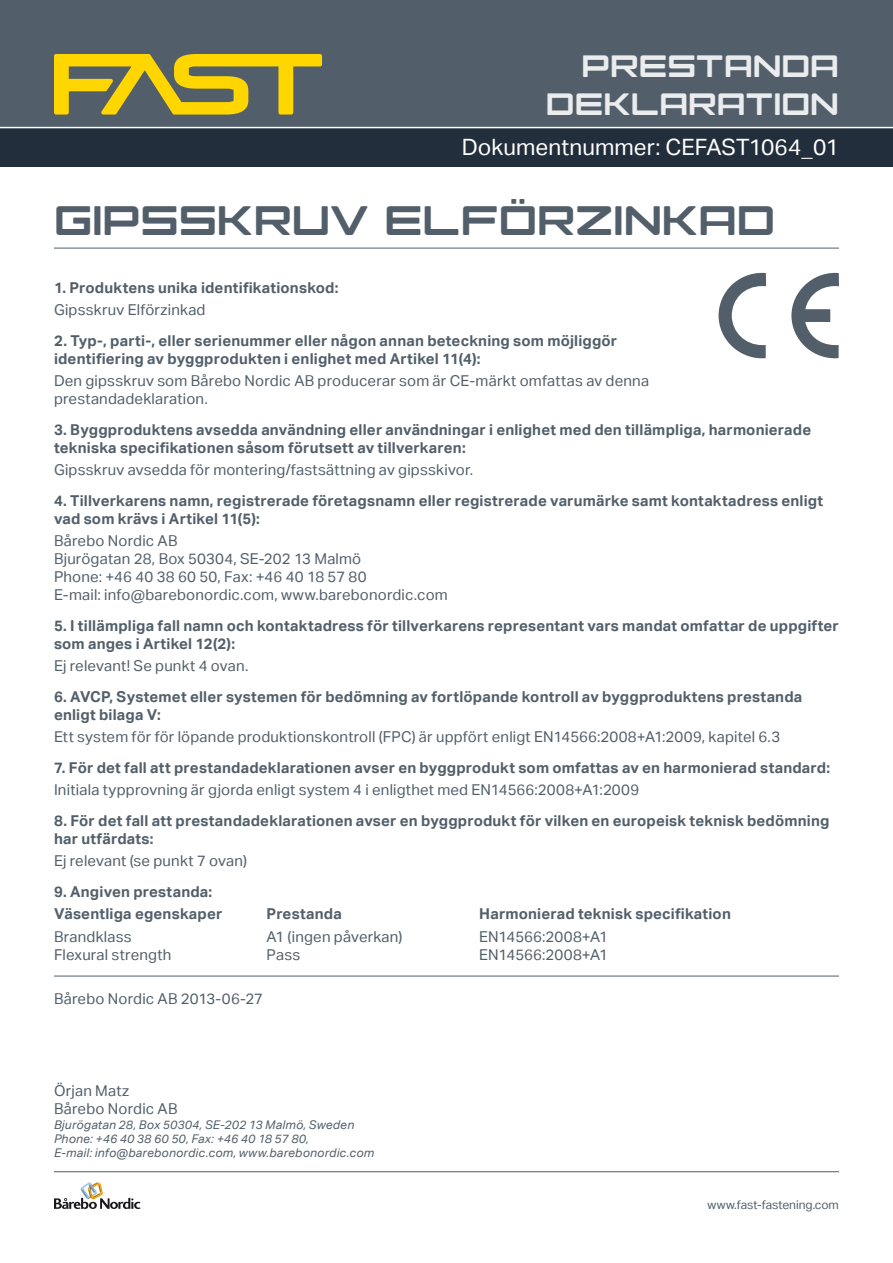
<style>
.page{position:relative;width:893px;height:1263px;background:#fff}
.page>*{position:absolute;margin:0;border:0;box-sizing:border-box;transform-origin:0 0}
.t1{font:800 48px "Ginza";letter-spacing:-.005em;color:#525f6a}
.t2{font:800 36px/37.5px "Ginza";letter-spacing:-.005em;color:#ebecee;text-align:right}
.t3{font:22.5px "Aktiv Grotesk";color:#fff}
.t4{font:700 15px/18px "Aktiv Grotesk";letter-spacing:.015em;color:#525f6a}
.t5{font:15px/18px "Aktiv Grotesk";letter-spacing:.015em;color:#525f6a}
.t6{font:italic 12px/14.4px "Aktiv Grotesk";letter-spacing:.02em;color:#525f6a}
.t7{font:12px "Aktiv Grotesk";color:#525f6a}
</style>
<div class="page">
<div style="left:0;top:0;width:893px;height:128px;background:#525f6a"></div>
<div style="left:0;top:128px;width:893px;height:39px;background:#222e3b"></div>
<svg style="left:54px;top:54px;width:268px;height:61px"></svg>
<hr style="left:0;top:127px;width:893px;height:1px;background:#fff">
<hr style="left:54px;top:248px;width:785px;height:1px;background:#525f6a">
<svg style="left:54px;top:1182px;width:86px;height:27px"></svg>
<hr style="left:54px;top:1171px;width:785px;height:1px;background:#525f6a">
<hr style="left:54px;top:976px;width:785px;height:1px;background:#525f6a">
<svg style="left:719px;top:273px;width:47px;height:85px"></svg>
<svg style="left:791px;top:273px;width:48px;height:85px"></svg>
<h2 class="t2" style="left:546px;top:46px;width:294px">PRESTANDA<br>DEKLARATION</h2>
<h3 class="t3" style="left:462px;top:134px;width:379px">Dokumentnummer: CEFAST1064_01</h3>
<h1 class="t1" style="left:54px;top:189px;width:723px">GIPSSKRUV ELFÖRZINKAD</h1>
<p class="t4" style="left:54px;top:279px;width:286px">1. Produktens unika identifikationskod:</p>
<p class="t5" style="left:54px;top:301px;width:153px">Gipsskruv Elförzinkad</p>
<p class="t4" style="left:54px;top:332px;width:565px">2. Typ-, parti-, eller serienummer eller någon annan beteckning som möjliggör identifiering av byggprodukten i enlighet med Artikel 11(4):</p>
<p class="t5" style="left:54px;top:372px;width:597px">Den gipsskruv som Bårebo Nordic AB producerar som är CE-märkt omfattas av denna prestandadeklaration.</p>
<p class="t4" style="left:54px;top:421px;width:759px">3. Byggproduktens avsedda användning eller användningar i enlighet med den tillämpliga, harmonierade tekniska specifikationen såsom förutsett av tillverkaren:</p>
<p class="t5" style="left:54px;top:461px;width:421px">Gipsskruv avsedda för montering/fastsättning av gipsskivor.</p>
<p class="t4" style="left:54px;top:492px;width:771px">4. Tillverkarens namn, registrerade företagsnamn eller registrerade varumärke samt kontaktadress enligt vad som krävs i Artikel 11(5):</p>
<p class="t5" style="left:54px;top:532px;width:395px">Bårebo Nordic AB<br>Bjurögatan 28, Box 50304, SE-202 13 Malmö<br>Phone: +46 40 38 60 50, Fax: +46 40 18 57 80<br>E-mail: info@barebonordic.com, www.barebonordic.com</p>
<p class="t4" style="left:54px;top:617px;width:786px">5. I tillämpliga fall namn och kontaktadress för tillverkarens representant vars mandat omfattar de uppgifter som anges i Artikel 12(2):</p>
<p class="t5" style="left:54px;top:657px;width:196px">Ej relevant! Se punkt 4 ovan.</p>
<p class="t4" style="left:54px;top:688px;width:750px">6. AVCP, Systemet eller systemen för bedömning av fortlöpande kontroll av byggproduktens prestanda enligt bilaga V:</p>
<p class="t5" style="left:54px;top:728px;width:728px">Ett system för för löpande produktionskontroll (FPC) är uppfört enligt EN14566:2008+A1:2009, kapitel 6.3</p>
<p class="t4" style="left:54px;top:759px;width:778px">7. För det fall att prestandadeklarationen avser en byggprodukt som omfattas av en harmonierad standard:</p>
<p class="t5" style="left:54px;top:781px;width:587px">Initiala typprovning är gjorda enligt system 4 i enligthet med EN14566:2008+A1:2009</p>
<p class="t4" style="left:54px;top:812px;width:777px">8. För det fall att prestandadeklarationen avser en byggprodukt för vilken en europeisk teknisk bedömning har utfärdats:</p>
<p class="t5" style="left:54px;top:852px;width:194px">Ej relevant (se punkt 7 ovan)</p>
<p class="t4" style="left:54px;top:880px;width:170px;line-height:22.2px">9. Angiven prestanda:<br>Väsentliga egenskaper</p>
<p class="t4" style="left:267px;top:905px;width:77px">Prestanda</p>
<p class="t4" style="left:479px;top:905px;width:253px">Harmonierad teknisk specifikation</p>
<p class="t5" style="left:54px;top:927px;width:79px">Brandklass</p>
<p class="t5" style="left:267px;top:927px;width:137px">A1 (ingen påverkan)</p>
<p class="t5" style="left:479px;top:927px;width:130px">EN14566:2008+A1</p>
<p class="t5" style="left:54px;top:945px;width:119px">Flexural strength</p>
<p class="t5" style="left:267px;top:945px;width:35px">Pass</p>
<p class="t5" style="left:479px;top:945px;width:130px">EN14566:2008+A1</p>
<p class="t5" style="left:54px;top:989px;width:211px">Bårebo Nordic AB 2013-06-27</p>
<p class="t5" style="left:54px;top:1082px;width:125px">Örjan Matz<br>Bårebo Nordic AB</p>
<p class="t6" style="left:54px;top:1117px;width:322px">Bjurögatan 28, Box 50304, SE-202 13 Malmö, Sweden<br>Phone: +46 40 38 60 50, Fax: +46 40 18 57 80,<br>E-mail: info@barebonordic.com, www.barebonordic.com</p>
<p class="t7" style="left:708px;top:1198px;width:133px">www.fast-fastening.com</p>
</div>
